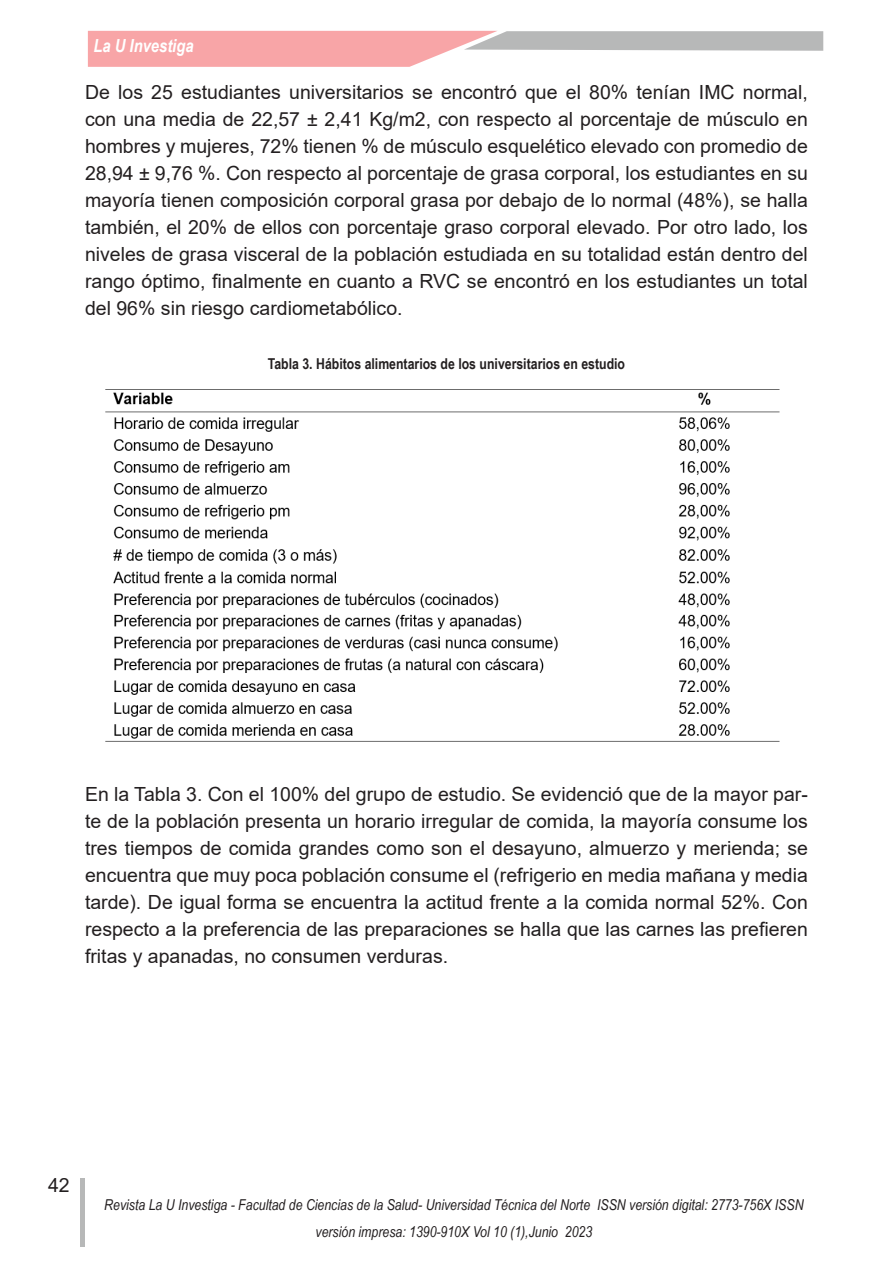
<style>
.page{position:relative;width:893px;height:1263px;background:#fff}
.page>*{position:absolute;margin:0;border:0;box-sizing:border-box;transform-origin:0 0}
.Cuerpo{font:19.5px/27px "Arial";color:#231f20;text-align:justify}
.t1{font:italic 700 18px "Arial Narrow";color:#fff}
.t2{font:italic 15px/27px "Arial Narrow";color:#231f20;text-align:center}
.Tablas_y_graficos{font:700 15px "Arial Narrow";color:#231f20}
</style>
<div class="page">
<svg style="left:88px;top:31px;width:735px;height:36px"></svg>
<div style="left:80px;top:1178px;width:5px;height:68px;background:#b7b8b8"></div>
<img style="left:105px;top:389px;width:675px;height:353px">
<p class="t1" style="left:94px;top:32px;width:102px">La U Investiga</p>
<p class="Cuerpo" style="left:85px;top:79px;width:724px">De los 25 estudiantes universitarios se encontró que el 80% tenían IMC normal, con una media de 22,57 ± 2,41 Kg/m2, con respecto al porcentaje de músculo en hombres y mujeres, 72% tienen % de músculo esquelético elevado con promedio de 28,94 ± 9,76 %. Con respecto al porcentaje de grasa corporal, los estudiantes en su mayoría tienen composición corporal grasa por debajo de lo normal (48%), se halla también, el 20% de ellos con porcentaje graso corporal elevado. Por otro lado, los niveles de grasa visceral de la población estudiada en su totalidad están dentro del rango óptimo, finalmente en cuanto a RVC se encontró en los estudiantes un total del 96% sin riesgo cardiometabólico.</p>
<p class="Tablas_y_graficos" style="left:268px;top:353px;width:359px">Tabla 3. Hábitos alimentarios de los universitarios en estudio</p>
<p class="Cuerpo" style="left:85px;top:781px;width:724px">En la Tabla 3. Con el 100% del grupo de estudio. Se evidenció que de la mayor par&shy;te de la población presenta un horario irregular de comida, la mayoría consume los tres tiempos de comida grandes como son el desayuno, almuerzo y merienda; se encuentra que muy poca población consume el (refrigerio en media mañana y media tarde). De igual forma se encuentra la actitud frente a la comida normal 52%. Con respecto a la preferencia de las preparaciones se halla que las carnes las prefieren fritas y apanadas, no consumen verduras.</p>
<p class="Cuerpo" style="left:48px;top:1172px;width:23px">42</p>
<p class="t2" style="left:104px;top:1191px;width:701px">Revista La U Investiga - Facultad de Ciencias de la Salud- Universidad Técnica del Norte ISSN versión digital: 2773-756X ISSN versión impresa: 1390-910X Vol 10 (1),Junio 2023</p>
</div>
